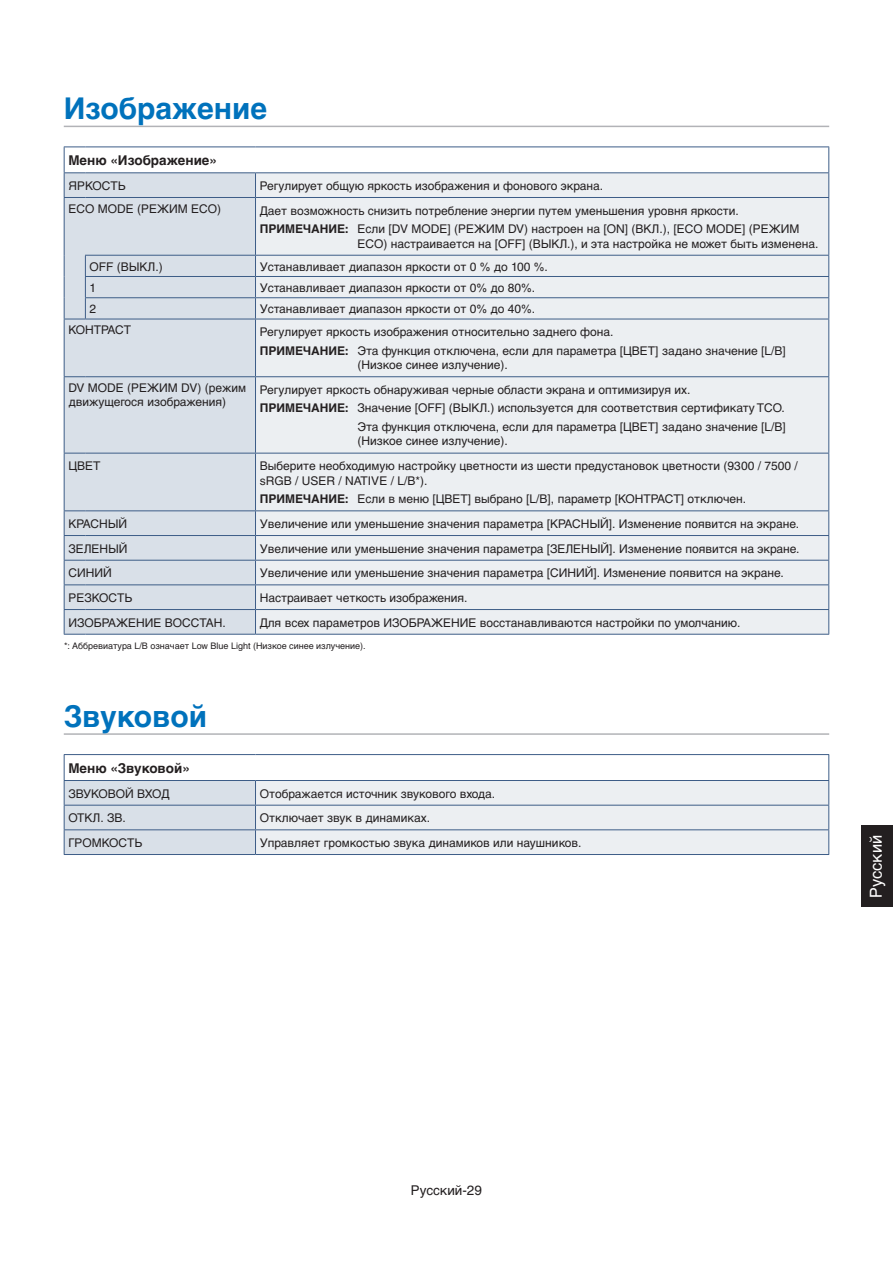
<style>
.page{position:relative;width:893px;height:1263px;background:#fff}
.page>*{position:absolute;margin:0;border:0;box-sizing:border-box;transform-origin:0 0}
.t1{font:700 30px "Helvetica Cyr";color:#0072bc}
.t2{font:16.5px "Helvetica Cyr Upright";color:#fff}
.t3{font:700 13.5px "Helvetica Cyr";color:#231f20}
.t4{font:13.5px "Helvetica Cyr Upright";color:#231f20}
.t5{font:12px/14.4px "Helvetica Cyr Upright";color:#231f20}
.t6{font:700 12px "Helvetica Cyr";color:#231f20}
.t7{font:9px "Helvetica Cyr Upright";color:#231f20}
.s1{font-family:"Helvetica Cyr";font-weight:700}
</style>
<div class="page">
<div style="left:861px;top:826px;width:32px;height:81px;background:#231f20"></div>
<hr style="left:64px;top:126px;width:765px;height:1px;background:#b2b3b7">
<div style="left:65px;top:173px;width:190px;height:461px;background:#d9e0e8"></div>
<div style="left:256px;top:173px;width:572px;height:461px;background:#eceff2"></div>
<div style="left:65px;top:198px;width:190px;height:255px;background:#d9e0e8"></div>
<hr style="left:85px;top:147px;width:170px;height:1px;background:#3d5d87">
<hr style="left:255px;top:147px;width:574px;height:1px;background:#3d5d87">
<hr style="left:85px;top:172px;width:170px;height:1px;background:#3d5d87">
<hr style="left:255px;top:172px;width:574px;height:1px;background:#3d5d87">
<svg style="left:255px;top:173px;width:1px;height:24px"></svg>
<svg style="left:828px;top:147px;width:1px;height:50px"></svg>
<svg style="left:64px;top:147px;width:21px;height:51px"></svg>
<hr style="left:64px;top:198px;width:1px;height:57px;background:#3d5d87">
<hr style="left:85px;top:197px;width:170px;height:1px;background:#3d5d87">
<hr style="left:255px;top:197px;width:574px;height:1px;background:#3d5d87">
<hr style="left:255px;top:198px;width:1px;height:57px;background:#3d5d87">
<hr style="left:828px;top:198px;width:1px;height:57px;background:#3d5d87">
<hr style="left:85px;top:255px;width:170px;height:1px;background:#3d5d87">
<hr style="left:85px;top:276px;width:170px;height:1px;background:#3d5d87">
<hr style="left:85px;top:297px;width:170px;height:1px;background:#3d5d87">
<svg style="left:255px;top:255px;width:574px;height:64px;background:#e2e7ec"></svg>
<svg style="left:64px;top:255px;width:22px;height:65px"></svg>
<hr style="left:64px;top:319px;width:1px;height:57px;background:#3d5d87">
<hr style="left:85px;top:319px;width:170px;height:1px;background:#3d5d87">
<hr style="left:255px;top:319px;width:574px;height:1px;background:#3d5d87">
<hr style="left:255px;top:319px;width:1px;height:57px;background:#3d5d87">
<hr style="left:828px;top:319px;width:1px;height:57px;background:#3d5d87">
<svg style="left:64px;top:376px;width:21px;height:1px"></svg>
<hr style="left:64px;top:377px;width:1px;height:76px;background:#3d5d87">
<hr style="left:85px;top:376px;width:170px;height:1px;background:#3d5d87">
<hr style="left:255px;top:376px;width:574px;height:1px;background:#3d5d87">
<hr style="left:255px;top:377px;width:1px;height:76px;background:#3d5d87">
<hr style="left:828px;top:377px;width:1px;height:76px;background:#3d5d87">
<svg style="left:65px;top:453px;width:20px;height:1px"></svg>
<hr style="left:64px;top:453px;width:1px;height:57px;background:#3d5d87">
<hr style="left:85px;top:453px;width:170px;height:1px;background:#3d5d87">
<hr style="left:255px;top:453px;width:574px;height:1px;background:#3d5d87">
<hr style="left:255px;top:453px;width:1px;height:57px;background:#3d5d87">
<hr style="left:828px;top:453px;width:1px;height:57px;background:#3d5d87">
<hr style="left:85px;top:510px;width:170px;height:1px;background:#3d5d87">
<hr style="left:255px;top:510px;width:574px;height:1px;background:#3d5d87">
<hr style="left:85px;top:535px;width:170px;height:1px;background:#3d5d87">
<hr style="left:255px;top:535px;width:574px;height:1px;background:#3d5d87">
<hr style="left:85px;top:560px;width:170px;height:1px;background:#3d5d87">
<hr style="left:255px;top:560px;width:574px;height:1px;background:#3d5d87">
<hr style="left:85px;top:584px;width:170px;height:1px;background:#3d5d87">
<hr style="left:255px;top:584px;width:574px;height:1px;background:#3d5d87">
<hr style="left:85px;top:609px;width:170px;height:1px;background:#3d5d87">
<hr style="left:255px;top:609px;width:574px;height:1px;background:#3d5d87">
<svg style="left:255px;top:511px;width:1px;height:123px"></svg>
<svg style="left:828px;top:511px;width:1px;height:123px"></svg>
<svg style="left:64px;top:510px;width:21px;height:125px;background:#ccd5e0"></svg>
<hr style="left:85px;top:634px;width:170px;height:1px;background:#3d5d87">
<hr style="left:255px;top:634px;width:574px;height:1px;background:#3d5d87">
<hr style="left:64px;top:733px;width:765px;height:2px;background:#b2b3b7">
<hr style="left:64px;top:754px;width:191px;height:1px;background:#3d5d87">
<hr style="left:255px;top:754px;width:574px;height:1px;background:#3d5d87">
<svg style="left:64px;top:755px;width:765px;height:99px"></svg>
<hr style="left:255px;top:854px;width:574px;height:1px;background:#3d5d87">
<hr style="left:64px;top:854px;width:191px;height:1px;background:#3d5d87">
<h1 class="t1" style="left:64px;top:92px;width:205px">Изображение</h1>
<p class="t3" style="left:68px;top:153px;width:150px">Меню «Изображение»</p>
<p class="t5" style="left:68px;top:178px;width:59px">ЯРКОСТЬ</p>
<p class="t5" style="left:260px;top:178px;width:345px">Регулирует общую яркость изображения и фонового экрана.</p>
<p class="t5" style="left:68px;top:201px;width:154px">ECO MODE (РЕЖИМ ECO)</p>
<p class="t5" style="left:260px;top:203px;width:481px">Дает возможность снизить потребление энергии путем уменьшения уровня яркости.</p>
<p class="t6" style="left:260px;top:222px;width:9px">ПР</p>
<p class="t6" style="left:285px;top:222px;width:36px">ИМЕЧАНИ</p>
<p class="t5" style="left:358px;top:222px;width:462px;text-indent:-12px"><span class="s1">Е:</span> Если [DV MODE] (РЕЖИМ DV) настроен на [ON] (ВКЛ.), [ECO MODE] (РЕЖИМ<br>ECO) настраивается на [OFF] (ВЫКЛ.), и эта настройка не может быть изменена.</p>
<p class="t5" style="left:90px;top:259px;width:75px">OFF (ВЫКЛ.)</p>
<p class="t5" style="left:260px;top:259px;width:290px">Устанавливает диапазон яркости от 0 % до 100 %.</p>
<p class="t5" style="left:90px;top:280px;width:8px">1</p>
<p class="t5" style="left:260px;top:280px;width:277px">Устанавливает диапазон яркости от 0% до 80%.</p>
<p class="t5" style="left:90px;top:302px;width:8px">2</p>
<p class="t5" style="left:260px;top:302px;width:277px">Устанавливает диапазон яркости от 0% до 40%.</p>
<p class="t5" style="left:68px;top:323px;width:64px">КОНТРАСТ</p>
<p class="t5" style="left:260px;top:325px;width:355px">Регулирует яркость изображения относительно заднего фона.</p>
<p class="t6" style="left:260px;top:344px;width:9px">ПР</p>
<p class="t6" style="left:285px;top:344px;width:36px">ИМЕЧАНИ</p>
<p class="t5" style="left:358px;top:343px;width:430px;text-indent:-12px"><span class="s1">Е:</span> Эта функция отключена, если для параметра [ЦВЕТ] задано значение [L/B] (Низкое синее излучение).</p>
<p class="t5" style="left:68px;top:381px;width:179px">DV MODE (РЕЖИМ DV) (режим движущегося изображения)</p>
<p class="t5" style="left:260px;top:382px;width:432px">Регулирует яркость обнаруживая черные области экрана и оптимизируя их.</p>
<p class="t6" style="left:260px;top:401px;width:9px">ПР</p>
<p class="t6" style="left:285px;top:401px;width:36px">ИМЕЧАНИ</p>
<p class="t5" style="left:345px;top:399px;width:442px;line-height:18.6px;text-align:right"><span class="s1">Е:</span> Значение [OFF] (ВЫКЛ.) используется для соответствия сертификату TCO.<br>Эта функция отключена, если для параметра [ЦВЕТ] задано значение [L/B]</p>
<p class="t5" style="left:358px;top:434px;width:152px">(Низкое синее излучение).</p>
<p class="t5" style="left:68px;top:459px;width:34px">ЦВЕТ</p>
<p class="t5" style="left:260px;top:459px;width:539px">Выберите необходимую настройку цветности из шести предустановок цветности (9300 / 7500 / sRGB / USER / NATIVE / L/B*).</p>
<p class="t6" style="left:260px;top:492px;width:9px">ПР</p>
<p class="t6" style="left:285px;top:492px;width:36px">ИМЕЧАНИ</p>
<p class="t5" style="left:345px;top:492px;width:403px"><span class="s1">Е:</span> Если в меню [ЦВЕТ] выбрано [L/B], параметр [КОНТРАСТ] отключен.</p>
<p class="t5" style="left:68px;top:516px;width:60px">КРАСНЫЙ</p>
<p class="t5" style="left:260px;top:516px;width:541px">Увеличение или уменьшение значения параметра [КРАСНЫЙ]. Изменение появится на экране.</p>
<p class="t5" style="left:68px;top:541px;width:61px">ЗЕЛЕНЫЙ</p>
<p class="t5" style="left:260px;top:541px;width:541px">Увеличение или уменьшение значения параметра [ЗЕЛЕНЫЙ]. Изменение появится на экране.</p>
<p class="t5" style="left:68px;top:566px;width:45px">СИНИЙ</p>
<p class="t5" style="left:260px;top:566px;width:525px">Увеличение или уменьшение значения параметра [СИНИЙ]. Изменение появится на экране.</p>
<p class="t5" style="left:68px;top:590px;width:66px">РЕЗКОСТЬ</p>
<p class="t5" style="left:260px;top:590px;width:209px">Настраивает четкость изображения.</p>
<p class="t5" style="left:68px;top:615px;width:159px">ИЗОБРАЖЕНИЕ ВОССТАН.</p>
<p class="t5" style="left:260px;top:615px;width:482px">Для всех параметров ИЗОБРАЖЕНИЕ восстанавливаются настройки по умолчанию.</p>
<p class="t7" style="left:64px;top:641px;width:303px">*: Аббревиатура L/B означает Low Blue Light (Низкое синее излучение).</p>
<h1 class="t1" style="left:64px;top:699px;width:145px">Звуковой</h1>
<p class="t3" style="left:68px;top:760px;width:123px">Меню «Звуковой»</p>
<p class="t5" style="left:68px;top:786px;width:103px">ЗВУКОВОЙ ВХОД</p>
<p class="t5" style="left:260px;top:786px;width:237px">Отображается источник звукового входа.</p>
<p class="t5" style="left:68px;top:811px;width:59px">ОТКЛ. ЗВ.</p>
<p class="t5" style="left:260px;top:811px;width:172px">Отключает звук в динамиках.</p>
<p class="t5" style="left:68px;top:835px;width:76px">ГРОМКОСТЬ</p>
<p class="t5" style="left:260px;top:835px;width:323px">Управляет громкостью звука динамиков или наушников.</p>
<h2 class="t2" style="left:867px;top:898px;width:64px;rotate:-90deg">Русский</h2>
<p class="t4" style="left:411px;top:1182px;width:73px">Русский-29</p>
</div>
